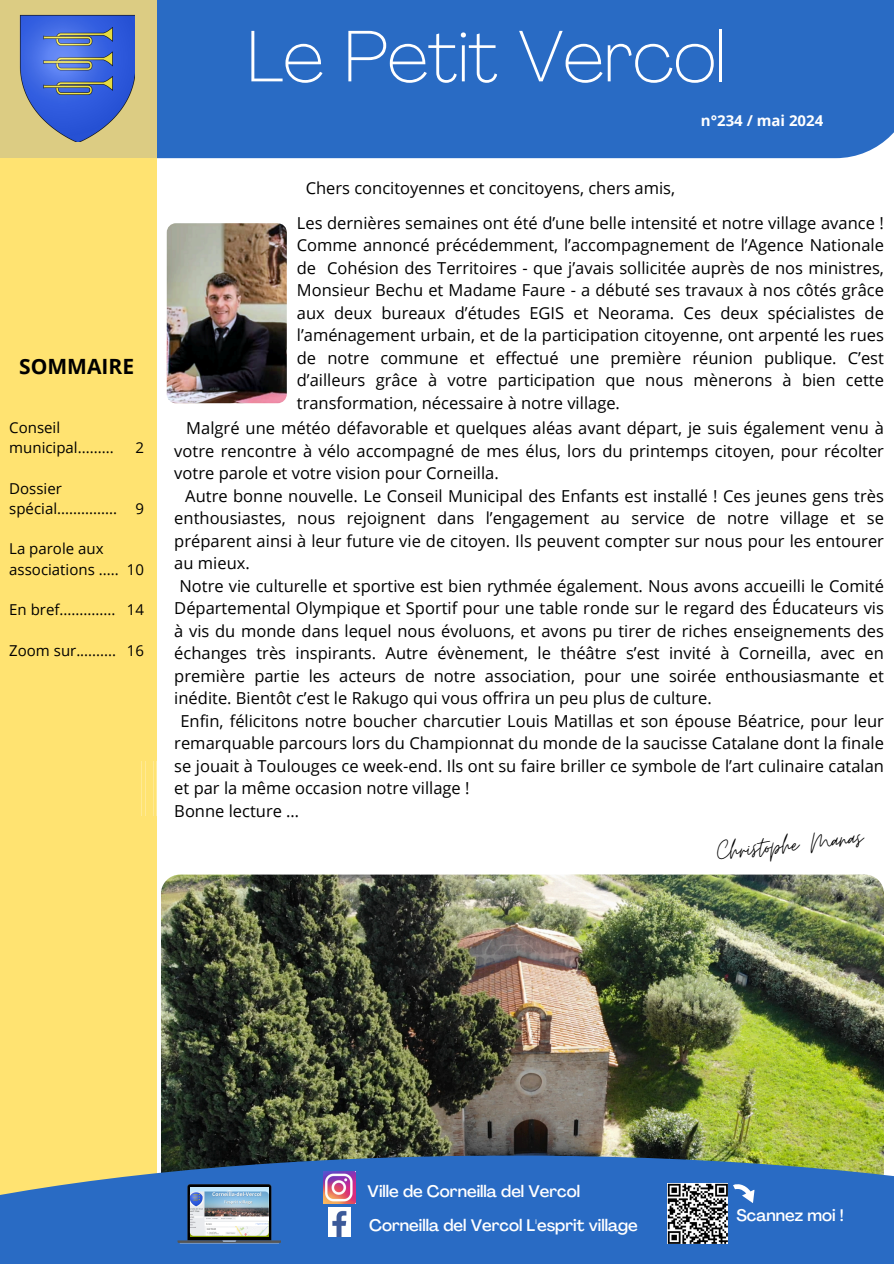
<style>
.page{position:relative;width:894px;height:1264px;background:#fff}
.page>*{position:absolute;margin:0;border:0;box-sizing:border-box;transform-origin:0 0}
.t1{font:100 72px "Agrandir";color:#fff}
.t2{font:30px "Moon Time";color:#000}
.t3{font:700 21px "Open Sans";color:#000}
.t4{font:16.5px/22.5px "Open Sans";color:#000;text-align:justify}
.t5{font:500 16.5px "Agrandir";color:#fff}
.t6{font:15px/20.2px "Open Sans";color:#000}
.t7{font:700 15px "Open Sans";color:#fff}
</style>
<div class="page">
<div style="left:19px;top:0;width:874px;height:158px;background:#296bc4"></div>
<img style="left:161px;top:874px;width:722px;height:369px;border-radius:19px">
<div style="left:0;top:0;width:157px;height:1263px;background:#ffe371"></div>
<div style="left:0;top:0;width:157px;height:158px;background:#dccc83"></div>
<img style="left:19px;top:15px;width:115px;height:126px">
<img style="left:167px;top:223px;width:120px;height:180px;border-radius:9px">
<div style="left:0;top:1155px;width:893px;height:108px;background:#296bc4"></div>
<svg style="left:177px;top:1184px;width:104px;height:59px"></svg>
<img style="left:190px;top:1187px;width:78px;height:49px">
<img style="left:190px;top:1191px;width:79px;height:44px;border-radius:4px">
<img style="left:328px;top:1207px;width:23px;height:29px">
<img style="left:323px;top:1171px;width:32px;height:32px">
<img style="left:667px;top:1183px;width:60px;height:60px">
<svg style="left:733px;top:1184px;width:22px;height:19px"></svg>
<p class="t3" style="left:19px;top:352px;width:116px">SOMMAIRE</p>
<p class="t6" style="left:9px;top:417px;width:52px">Conseil</p>
<h1 class="t6" style="left:9px;top:437px;width:106px">municipal.........</h1>
<h1 class="t6" style="left:9px;top:477px;width:109px">Dossier spécial...............</h1>
<h4 class="t6" style="left:9px;top:538px;width:111px">La parole aux associations .....</h4>
<p class="t6" style="left:9px;top:599px;width:108px">En bref..............</p>
<p class="t6" style="left:9px;top:639px;width:108px">Zoom sur..........</p>
<p class="t6" style="left:135px;top:437px;width:10px">2</p>
<p class="t6" style="left:135px;top:498px;width:10px">9</p>
<p class="t6" style="left:127px;top:558px;width:19px">10</p>
<p class="t6" style="left:127px;top:599px;width:19px">14</p>
<p class="t6" style="left:127px;top:639px;width:19px">16</p>
<p class="t1" style="left:247px;top:27px;width:480px">Le Petit Vercol</p>
<p class="t1" style="left:297px;top:32px;width:480px">Le Petit Vercol</p>
<p class="t4" style="left:305px;top:176px;width:371px">Chers concitoyennes et concitoyens, chers amis,</p>
<p class="t7" style="left:700px;top:109px;width:124px">n°234 / mai 2024</p>
<p class="t4" style="left:297px;top:211px;width:588px">Les dernières semaines ont été d’une belle intensité et notre village avance !<br>Comme annoncé précédemment, l’accompagnement de l’Agence Nationale de Cohésion des Territoires - que j’avais sollicitée auprès de nos ministres, Monsieur Bechu et Madame Faure - a débuté ses travaux à nos côtés grâce aux deux bureaux d’études EGIS et Neorama. Ces deux spécialistes de l’aménagement urbain, et de la participation citoyenne, ont arpenté les rues de notre commune et effectué une première réunion publique. C’est d’ailleurs grâce à votre participation que nous mènerons à bien cette transformation, nécessaire à notre village.</p>
<h4 class="t4" style="left:174px;top:416px;width:711px;text-indent:12px">Malgré une météo défavorable et quelques aléas avant départ, je suis également venu à votre rencontre à vélo accompagné de mes élus, lors du printemps citoyen, pour récolter votre parole et votre vision pour Corneilla.</h4>
<p class="t4" style="left:174px;top:484px;width:711px;text-indent:11px">Autre bonne nouvelle. Le Conseil Municipal des Enfants est installé ! Ces jeunes gens très enthousiastes, nous rejoignent dans l’engagement au service de notre village et se préparent ainsi à leur future vie de citoyen. Ils peuvent compter sur nous pour les entourer au mieux.</p>
<h4 class="t4" style="left:174px;top:574px;width:711px;text-indent:5px">Notre vie culturelle et sportive est bien rythmée également. Nous avons accueilli le Comité Départemental Olympique et Sportif pour une table ronde sur le regard des Éducateurs vis à vis du monde dans lequel nous évoluons, et avons pu tirer de riches enseignements des échanges très inspirants. Autre évènement, le théâtre s’est invité à Corneilla, avec en première partie les acteurs de notre association, pour une soirée enthousiasmante et inédite. Bientôt c’est le Rakugo qui vous offrira un peu plus de culture.</h4>
<p class="t4" style="left:174px;top:709px;width:711px;text-indent:6px">Enfin, félicitons notre boucher charcutier Louis Matillas et son épouse Béatrice, pour leur remarquable parcours lors du Championnat du monde de la saucisse Catalane dont la finale se jouait à Toulouges ce week-end. Ils ont su faire briller ce symbole de l’art culinaire catalan et par la même occasion notre village !</p>
<p class="t4" style="left:174px;top:799px;width:126px">Bonne lecture …</p>
<p class="t2" style="left:714px;top:834px;width:148px;rotate:-6deg">Christophe Manas</p>
<h2 class="t5" style="left:367px;top:1184px;width:214px">Ville de Corneilla del Vercol</h2>
<p class="t5" style="left:369px;top:1218px;width:270px">Corneilla del Vercol L'esprit village</p>
<p class="t5" style="left:736px;top:1208px;width:109px">Scannez moi !</p>
</div>
